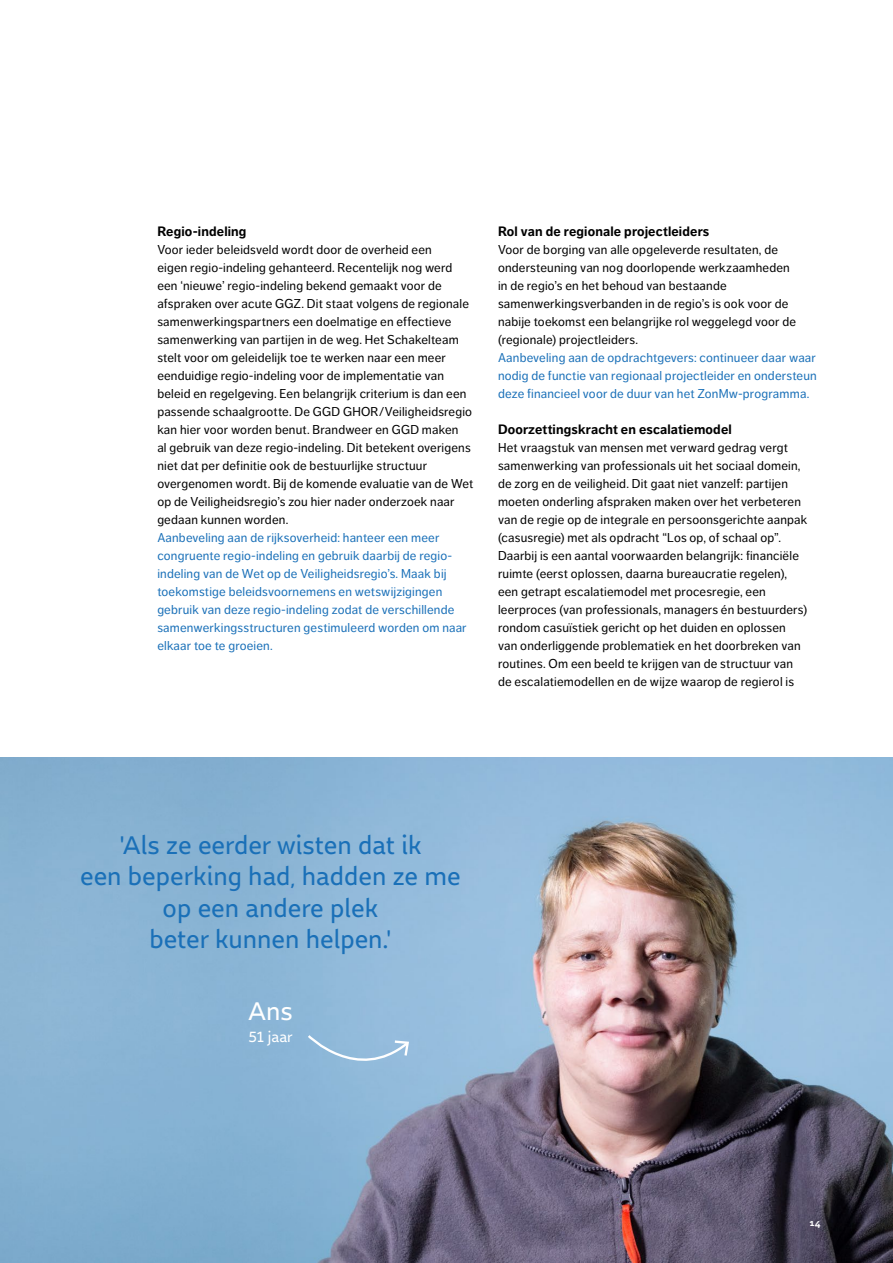
<style>
.page{position:relative;width:893px;height:1263px;background:#fff}
.page>*{position:absolute;margin:0;border:0;box-sizing:border-box;transform-origin:0 0}
._02_RO_Titel_Omslag{font:600 27px "Dupla";color:#1a70b8}
._02_RO_Titel_Omslag-2{font:600 27px "Dupla";color:#fff}
._02_RO_Titel_Omslag-3{font:600 15.6px "Dupla";color:#fff}
.PmVG-subalineakop{font:700 13.5px "Dagny Pro";letter-spacing:.01em;color:#000}
._10_RO_Broodtekst{font:12.75px/18px "Dagny Pro";letter-spacing:.015em;color:#000}
._10_RO_Broodtekst-2{font:12.75px/18px "Dagny Pro";letter-spacing:.015em;color:#1a70b8}
._17_RO_Paginacijfer{font:700 10.5px "Dupla";color:#fff}
</style>
<div class="page">
<img style="left:293px;top:758px;width:600px;height:505px">
<svg style="left:306px;top:1033px;width:104px;height:51px;background:#96bddc"></svg>
<p class="PmVG-subalineakop" style="left:157px;top:223px;width:91px">Regio-indeling</p>
<p class="_10_RO_Broodtekst" style="left:157px;top:240px;width:318px">Voor ieder beleidsveld wordt door de overheid een<br>eigen regio-indeling gehanteerd. Recentelijk nog werd een ‘nieuwe’ regio-indeling bekend gemaakt voor de afspraken over acute GGZ. Dit staat volgens de regionale samenwerkingspartners een doelmatige en effectieve samenwerking van partijen in de weg. Het Schakelteam stelt voor om geleidelijk toe te werken naar een meer eenduidige regio-indeling voor de implementatie van beleid en regelgeving. Een belangrijk criterium is dan een passende schaalgrootte. De GGD GHOR/Veiligheidsregio kan hier voor worden benut. Brandweer en GGD maken<br>al gebruik van deze regio-indeling. Dit betekent overigens niet dat per definitie ook de bestuurlijke structuur overgenomen wordt. Bij de komende evaluatie van de Wet op de Veiligheidsregio’s zou hier nader onderzoek naar gedaan kunnen worden.</p>
<p class="_10_RO_Broodtekst-2" style="left:157px;top:528px;width:311px">Aanbeveling aan de rijksoverheid: hanteer een meer congruente regio-indeling en gebruik daarbij de regio&shy;indeling van de Wet op de Veiligheidsregio’s. Maak bij toekomstige beleidsvoornemens en wetswijzigingen gebruik van deze regio-indeling zodat de verschillende samenwerkingsstructuren gestimuleerd worden om naar elkaar toe te groeien.</p>
<p class="PmVG-subalineakop" style="left:498px;top:223px;width:213px">Rol van de regionale projectleiders</p>
<p class="_10_RO_Broodtekst" style="left:498px;top:240px;width:300px">Voor de borging van alle opgeleverde resultaten, de ondersteuning van nog doorlopende werkzaamheden in de regio’s en het behoud van bestaande samenwerkingsverbanden in de regio’s is ook voor de nabije toekomst een belangrijke rol weggelegd voor de (regionale) projectleiders.</p>
<p class="_10_RO_Broodtekst-2" style="left:498px;top:348px;width:320px;text-align:justify">Aanbeveling aan de opdrachtgevers: continueer daar waar nodig de functie van regionaal projectleider en ondersteun deze financieel voor de duur van het ZonMw-programma.</p>
<p class="PmVG-subalineakop" style="left:498px;top:421px;width:235px">Doorzettingskracht en escalatiemodel</p>
<p class="_10_RO_Broodtekst" style="left:498px;top:438px;width:311px">Het vraagstuk van mensen met verward gedrag vergt samenwerking van professionals uit het sociaal domein, de zorg en de veiligheid. Dit gaat niet vanzelf: partijen moeten onderling afspraken maken over het verbeteren van de regie op de integrale en persoonsgerichte aanpak (casusregie) met als opdracht “Los op, of schaal op”.<br>Daarbij is een aantal voorwaarden belangrijk: financiële ruimte (eerst oplossen, daarna bureaucratie regelen), een getrapt escalatiemodel met procesregie, een leerproces (van professionals, managers én bestuurders) rondom casuïstiek gericht op het duiden en oplossen van onderliggende problematiek en het doorbreken van routines. Om een beeld te krijgen van de structuur van de escalatiemodellen en de wijze waarop de regierol is</p>
<p class="_02_RO_Titel_Omslag" style="left:119px;top:826px;width:304px">'Als ze eerder wisten dat ik</p>
<p class="_02_RO_Titel_Omslag" style="left:80px;top:858px;width:382px">een beperking had, hadden ze me</p>
<p class="_02_RO_Titel_Omslag" style="left:163px;top:889px;width:217px">op een andere plek</p>
<p class="_02_RO_Titel_Omslag" style="left:149px;top:921px;width:244px">beter kunnen helpen.'</p>
<p class="_02_RO_Titel_Omslag-2" style="left:248px;top:993px;width:46px">Ans</p>
<p class="_02_RO_Titel_Omslag-3" style="left:248px;top:1026px;width:46px">51 jaar</p>
<p class="_17_RO_Paginacijfer" style="left:810px;top:1215px;width:12px">14</p>
</div>
